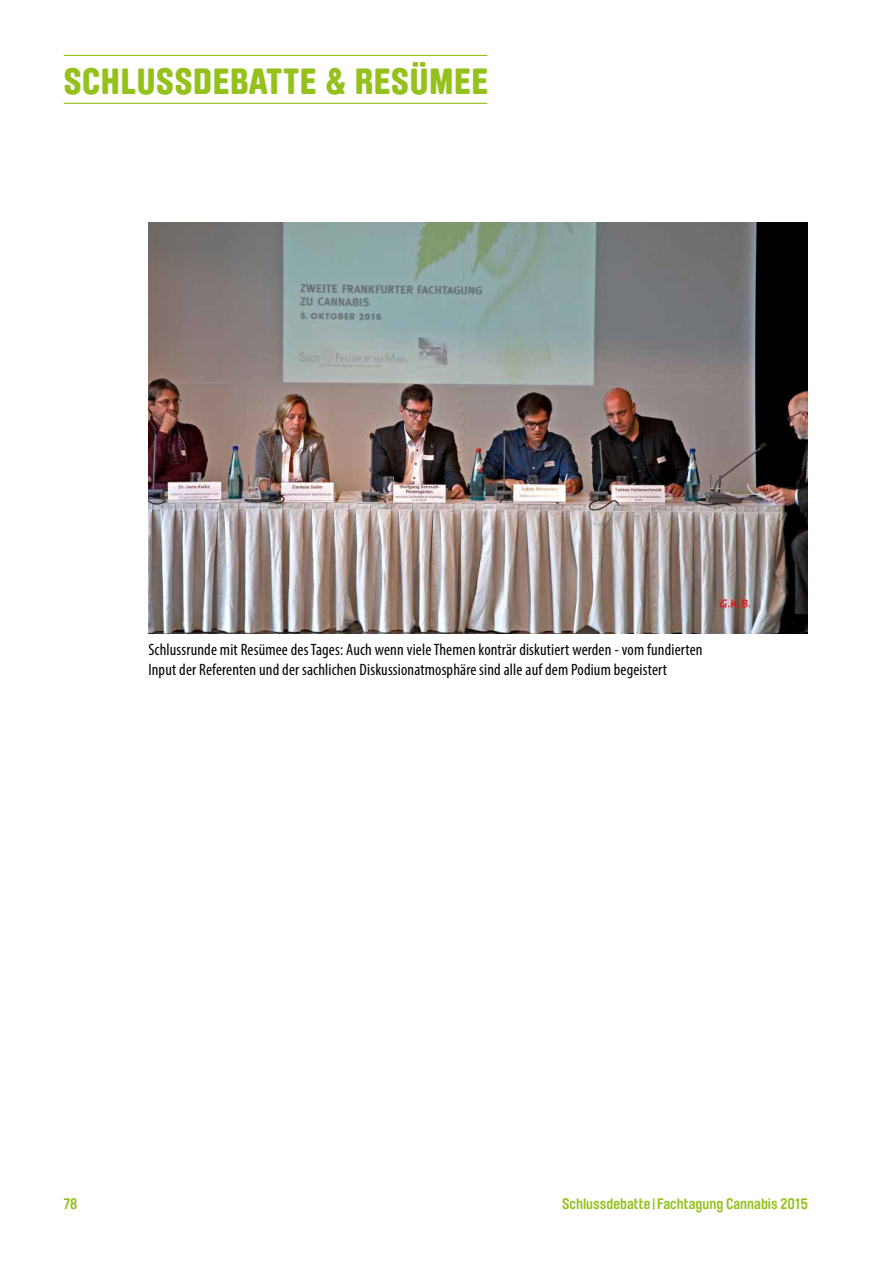
<style>
.page{position:relative;width:893px;height:1263px;background:#fff}
.page>*{position:absolute;margin:0;border:0;box-sizing:border-box;transform-origin:0 0}
.t1{font:900 36px "Brauer Neue";letter-spacing:.02em;color:#94c11c}
.t2{font:condensed 16.5px/19.5px "Myriad Pro";letter-spacing:.01em;color:#000}
.t3{font:700 15px "Brauer Neue";color:#94c11c}
</style>
<div class="page">
<img style="left:148px;top:223px;width:660px;height:410px">
<hr style="left:64px;top:55px;width:423px;height:1px;background:#94c11c">
<hr style="left:64px;top:103px;width:423px;height:1px;background:#94c11c">
<h1 class="t1" style="left:64px;top:61px;width:426px">SCHLUSSDEBATTE &amp; RESÜMEE</h1>
<p class="t2" style="left:148px;top:640px;width:556px">Schlussrunde mit Resümee des Tages: Auch wenn viele Themen konträr diskutiert werden - vom fundierten<br>Input der Referenten und der sachlichen Diskussionatmosphäre sind alle auf dem Podium begeistert</p>
<p class="t3" style="left:64px;top:1195px;width:15px">78</p>
<p class="t3" style="left:562px;top:1195px;width:247px">Schlussdebatte | Fachtagung Cannabis 2015</p>
</div>
